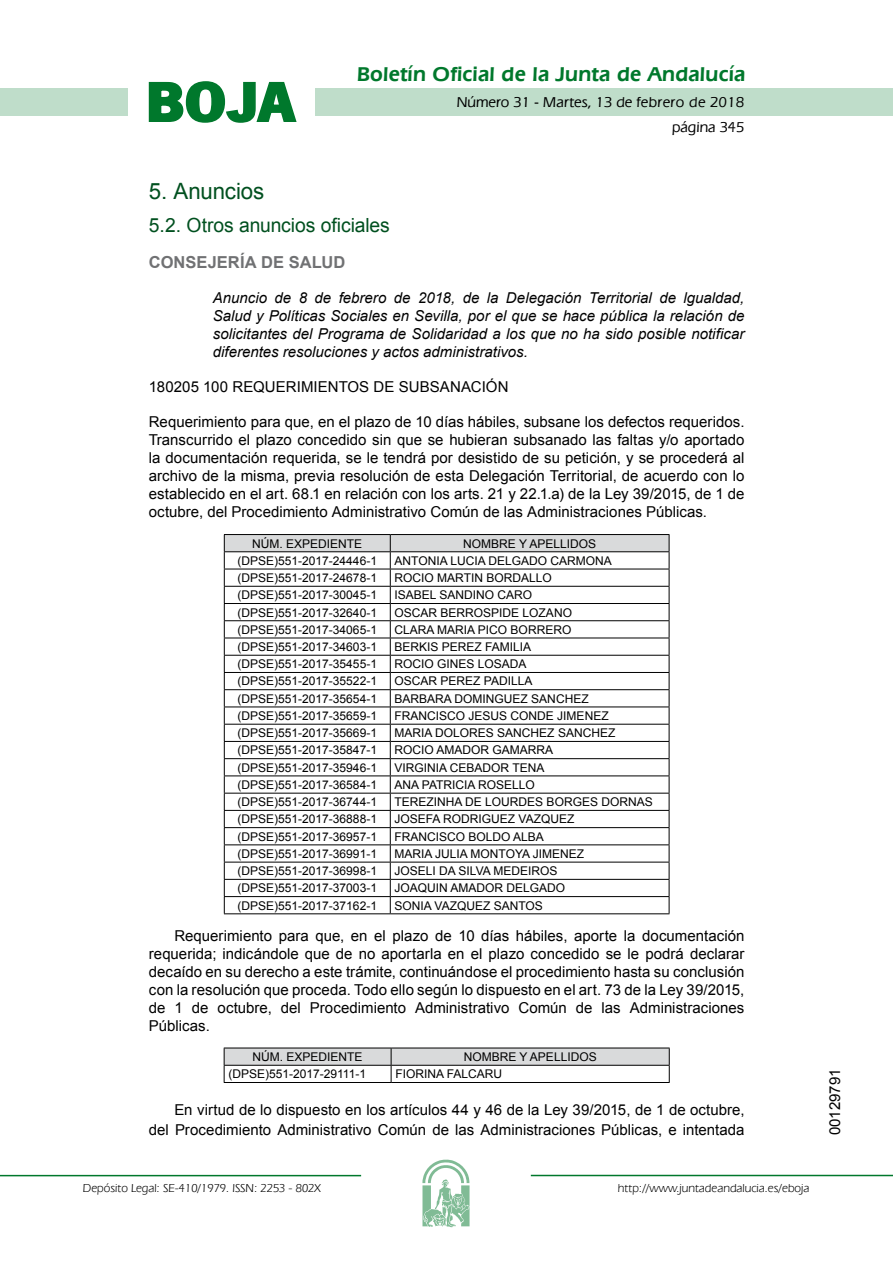
<style>
.page{position:relative;width:893px;height:1263px;background:#fff}
.page>*{position:absolute;margin:0;border:0;box-sizing:border-box;transform-origin:0 0}
.t1{font:700 57.75px "News Got T";color:#00782c;scale:1.14 1}
.t2{font:22.5px "Arial";letter-spacing:-.005em;color:#00501f}
.t3{font:600 21px "Eras IT Cby BT";letter-spacing:.01em;color:#00782c}
.t4{font:19.5px "Arial";letter-spacing:-.005em;color:#00501f}
.t5{font:700 16.5px "Arial";letter-spacing:.005em;color:#707173}
.t6{font:15px/18px "Arial";color:#000;text-align:justify}
.t7{font:italic 15px/18px "Arial";color:#000;text-align:justify}
.t8{font:500 15px/24.5px "Eras IT Cby BT";color:#000;text-align:right}
.t9{font:12px "Arial";color:#000}
.t10{font:12px "Eras IT Cby BT";color:#000}
</style>
<div class="page">
<div style="left:315px;top:88px;width:577px;height:28px;background:#bfddca"></div>
<div style="left:0;top:88px;width:128px;height:28px;background:#bfddca"></div>
<hr style="left:0;top:1175px;width:361px;height:1px;background:#00782c">
<svg style="left:422px;top:1159px;width:47px;height:68px"></svg>
<hr style="left:531px;top:1175px;width:361px;height:1px;background:#00782c">
<svg style="left:148px;top:81px;width:149px;height:42px"></svg>
<hr style="left:224px;top:534px;width:166px;height:1px;background:#000">
<hr style="left:390px;top:534px;width:279px;height:1px;background:#000">
<svg style="left:224px;top:535px;width:445px;height:378px"></svg>
<hr style="left:224px;top:913px;width:166px;height:1px;background:#000">
<hr style="left:390px;top:913px;width:279px;height:1px;background:#000">
<hr style="left:224px;top:1082px;width:167px;height:1px;background:#000">
<hr style="left:391px;top:1082px;width:278px;height:1px;background:#000">
<svg style="left:224px;top:1048px;width:446px;height:34px"></svg>
<hr style="left:224px;top:1065px;width:167px;height:1px;background:#000">
<hr style="left:391px;top:1065px;width:278px;height:1px;background:#000">
<h1 class="t1" style="left:145px;top:68px;width:133px">BOJA</h1>
<h3 class="t3" style="left:357px;top:62px;width:390px">Boletín Oficial de la Junta de Andalucía</h3>
<p class="t8" style="left:457px;top:90px;width:289px">Número 31 - Martes, 13 de febrero de 2018 página 345</p>
<h2 class="t2" style="left:149px;top:177px;width:117px">5. Anuncios</h2>
<h3 class="t4" style="left:149px;top:212px;width:242px">5.2. Otros anuncios oficiales</h3>
<p class="t5" style="left:149px;top:251px;width:198px">CONSEJERÍA DE SALUD</p>
<p class="t7" style="left:213px;top:289px;width:533px">Anuncio de 8 de febrero de 2018, de la Delegación Territorial de lgualdad, Salud y Políticas Sociales en Sevilla, por el que se hace pública la relación de solicitantes del Programa de Solidaridad a los que no ha sido posible notificar diferentes resoluciones y actos administrativos.</p>
<p class="t6" style="left:149px;top:378px;width:361px">180205 100 REQUERIMIENTOS DE SUBSANACIÓN</p>
<p class="t6" style="left:149px;top:413px;width:597px">Requerimiento para que, en el plazo de 10 días hábiles, subsane los defectos requeridos.<br>Transcurrido el plazo concedido sin que se hubieran subsanado las faltas y/o aportado la documentación requerida, se le tendrá por desistido de su petición, y se procederá al archivo de la misma, previa resolución de esta Delegación Territorial, de acuerdo con lo establecido en el art. 68.1 en relación con los arts. 21 y 22.1.a) de la Ley 39/2015, de 1 de octubre, del Procedimiento Administrativo Común de las Administraciones Públicas.</p>
<p class="t9" style="left:252px;top:535px;width:112px">NÚM. EXPEDIENTE</p>
<p class="t9" style="left:463px;top:535px;width:134px">NOMBRE Y APELLIDOS</p>
<p class="t9" style="left:237px;top:553px;width:141px">(DPSE)551-2017-24446-1</p>
<p class="t9" style="left:394px;top:553px;width:219px">ANTONIA LUCIA DELGADO CARMONA</p>
<p class="t9" style="left:237px;top:570px;width:141px">(DPSE)551-2017-24678-1</p>
<p class="t9" style="left:394px;top:570px;width:159px">ROCIO MARTIN BORDALLO</p>
<p class="t9" style="left:237px;top:587px;width:141px">(DPSE)551-2017-30045-1</p>
<p class="t9" style="left:394px;top:587px;width:139px">ISABEL SANDINO CARO</p>
<p class="t9" style="left:237px;top:604px;width:141px">(DPSE)551-2017-32640-1</p>
<p class="t9" style="left:394px;top:604px;width:179px">OSCAR BERROSPIDE LOZANO</p>
<p class="t9" style="left:237px;top:622px;width:141px">(DPSE)551-2017-34065-1</p>
<p class="t9" style="left:394px;top:622px;width:178px">CLARA MARIA PICO BORRERO</p>
<p class="t9" style="left:237px;top:639px;width:141px">(DPSE)551-2017-34603-1</p>
<p class="t9" style="left:394px;top:639px;width:138px">BERKIS PEREZ FAMILIA</p>
<p class="t9" style="left:237px;top:656px;width:141px">(DPSE)551-2017-35455-1</p>
<p class="t9" style="left:394px;top:656px;width:134px">ROCIO GINES LOSADA</p>
<p class="t9" style="left:237px;top:673px;width:141px">(DPSE)551-2017-35522-1</p>
<p class="t9" style="left:394px;top:673px;width:139px">OSCAR PEREZ PADILLA</p>
<p class="t9" style="left:237px;top:691px;width:141px">(DPSE)551-2017-35654-1</p>
<p class="t9" style="left:394px;top:691px;width:196px">BARBARA DOMINGUEZ SANCHEZ</p>
<p class="t9" style="left:237px;top:708px;width:141px">(DPSE)551-2017-35659-1</p>
<p class="t9" style="left:394px;top:708px;width:216px">FRANCISCO JESUS CONDE JIMENEZ</p>
<p class="t9" style="left:237px;top:725px;width:141px">(DPSE)551-2017-35669-1</p>
<p class="t9" style="left:394px;top:725px;width:222px">MARIA DOLORES SANCHEZ SANCHEZ</p>
<p class="t9" style="left:237px;top:742px;width:141px">(DPSE)551-2017-35847-1</p>
<p class="t9" style="left:394px;top:742px;width:160px">ROCIO AMADOR GAMARRA</p>
<p class="t9" style="left:237px;top:760px;width:141px">(DPSE)551-2017-35946-1</p>
<p class="t9" style="left:394px;top:760px;width:151px">VIRGINIA CEBADOR TENA</p>
<p class="t9" style="left:237px;top:777px;width:141px">(DPSE)551-2017-36584-1</p>
<p class="t9" style="left:394px;top:777px;width:142px">ANA PATRICIA ROSELLO</p>
<p class="t9" style="left:237px;top:794px;width:141px">(DPSE)551-2017-36744-1</p>
<p class="t9" style="left:394px;top:794px;width:260px">TEREZINHA DE LOURDES BORGES DORNAS</p>
<p class="t9" style="left:237px;top:811px;width:141px">(DPSE)551-2017-36888-1</p>
<p class="t9" style="left:394px;top:811px;width:181px">JOSEFA RODRIGUEZ VAZQUEZ</p>
<p class="t9" style="left:237px;top:829px;width:141px">(DPSE)551-2017-36957-1</p>
<p class="t9" style="left:394px;top:829px;width:151px">FRANCISCO BOLDO ALBA</p>
<p class="t9" style="left:237px;top:846px;width:141px">(DPSE)551-2017-36991-1</p>
<p class="t9" style="left:394px;top:846px;width:191px">MARIA JULIA MONTOYA JIMENEZ</p>
<p class="t9" style="left:237px;top:863px;width:141px">(DPSE)551-2017-36998-1</p>
<p class="t9" style="left:394px;top:863px;width:164px">JOSELI DA SILVA MEDEIROS</p>
<p class="t9" style="left:237px;top:880px;width:141px">(DPSE)551-2017-37003-1</p>
<p class="t9" style="left:394px;top:880px;width:172px">JOAQUIN AMADOR DELGADO</p>
<p class="t9" style="left:237px;top:898px;width:141px">(DPSE)551-2017-37162-1</p>
<p class="t9" style="left:394px;top:898px;width:150px">SONIA VAZQUEZ SANTOS</p>
<p class="t6" style="left:149px;top:927px;width:597px;text-indent:26px">Requerimiento para que, en el plazo de 10 días hábiles, aporte la documentación requerida; indicándole que de no aportarla en el plazo concedido se le podrá declarar decaído en su derecho a este trámite, continuándose el procedimiento hasta su conclusión con la resolución que proceda. Todo ello según lo dispuesto en el art. 73 de la Ley 39/2015, de 1 de octubre, del Procedimiento Administrativo Común de las Administraciones Públicas.</p>
<p class="t9" style="left:252px;top:1049px;width:112px">NÚM. EXPEDIENTE</p>
<p class="t9" style="left:463px;top:1049px;width:134px">NOMBRE Y APELLIDOS</p>
<p class="t9" style="left:228px;top:1066px;width:139px">(DPSE)551-2017-29111-1</p>
<p class="t9" style="left:395px;top:1066px;width:108px">FIORINA FALCARU</p>
<p class="t6" style="left:149px;top:1100px;width:597px;line-height:20.2px;text-align:right">En virtud de lo dispuesto en los artículos 44 y 46 de la Ley 39/2015, de 1 de octubre,<br>del Procedimiento Administrativo Común de las Administraciones Públicas, e intentada</p>
<p class="t10" style="left:83px;top:1181px;width:239px">Depósito Legal: SE-410/1979. ISSN: 2253 - 802X</p>
<p class="t10" style="left:618px;top:1181px;width:193px">http://www.juntadeandalucia.es/eboja</p>
<p class="t6" style="left:826px;top:1135px;width:68px;rotate:-90deg">00129791</p>
</div>
